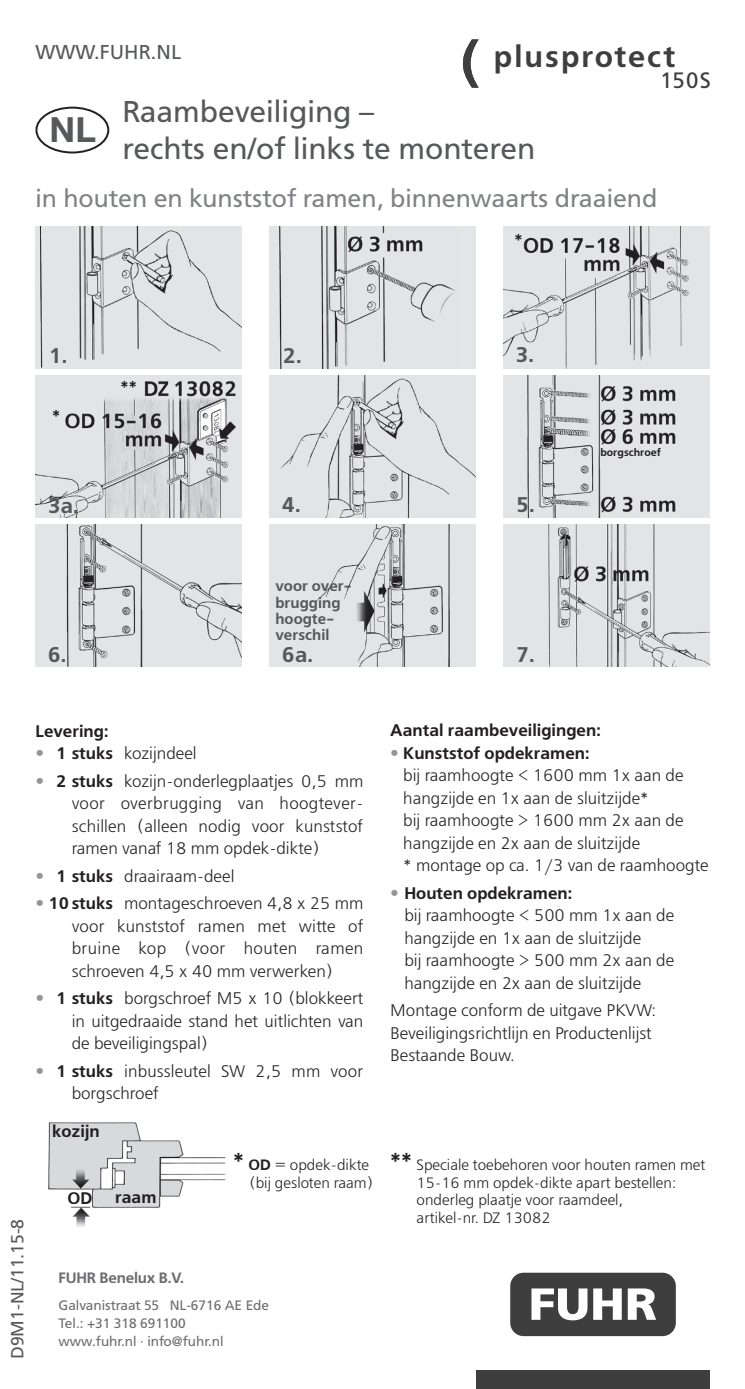
<style>
.page{position:relative;width:745px;height:1389px;background:#fff}
.page>*{position:absolute;margin:0;border:0;box-sizing:border-box;transform-origin:0 0}
.t1{font:700 34.75px "Helvetica Neue";color:#57585a}
.t2{font:600 30.25px "Free Set";letter-spacing:.07em;color:#3e3e3f}
.t3{font:30px/37.5px "Free Set";color:#57585a}
.t4{font:25px "Free Set";color:#808285}
.t5{font:22.25px "Free Set";color:#3e3e3f}
.t6{font:600 21.25px "Free Set";color:#57585a}
.t7{font:20px "Free Set";color:#57585a}
.t8{font:17.5px "Free Set";color:#57585a}
.t9{font:300 16.75px/22.5px "Free Set";color:#231f20}
.t10{font:600 16.75px "Free Set";color:#231f20}
.t11{font:300 15px/17.5px "Free Set";color:#231f20}
.t12{font:600 15px/16.2px "Free Set";color:#57585a}
.t13{font:600 15px "Free Set";letter-spacing:-.015em;color:#6c6d70}
.t14{font:13.5px/18px "Free Set";color:#6c6d70}
.t15{font:600 10.5px "Free Set";color:#231f20}
.s1{font-weight:400;font-size:17.5px;color:#939598}
.s2{font-weight:600}
</style>
<div class="page">
<img style="left:48px;top:1122px;width:177px;height:105px">
<img style="left:35px;top:227px;width:206px;height:142px">
<img style="left:269px;top:227px;width:206px;height:142px">
<img style="left:503px;top:227px;width:206px;height:142px">
<img style="left:35px;top:376px;width:206px;height:141px">
<img style="left:269px;top:376px;width:206px;height:141px">
<img style="left:503px;top:376px;width:206px;height:141px">
<img style="left:35px;top:524px;width:206px;height:142px">
<img style="left:269px;top:524px;width:206px;height:142px">
<img style="left:503px;top:524px;width:206px;height:142px">
<div style="left:35px;top:107px;width:74px;height:46px;border:2px solid #231f20;border-radius:50%"></div>
<div style="left:476px;top:1371px;width:233px;height:18px;background:#3e3e3f"></div>
<div style="left:510px;top:1273px;width:165px;height:63px;background:#3e3e3f;border-radius:13px"></div>
<svg style="left:531px;top:1288px;width:56px;height:32px"></svg>
<svg style="left:593px;top:1288px;width:28px;height:32px"></svg>
<svg style="left:627px;top:1288px;width:28px;height:32px"></svg>
<svg style="left:462px;top:39px;width:16px;height:49px"></svg>
<p class="t7" style="left:35px;top:40px;width:147px">WWW.FUHR.NL</p>
<h2 class="t2" style="left:493px;top:38px;width:183px">plusprotect</h2>
<h3 class="t5" style="left:659px;top:67px;width:52px">150S</h3>
<h3 class="t3" style="left:122px;top:92px;width:414px">Raambeveiliging –<br>rechts en/of links te monteren</h3>
<h3 class="t4" style="left:35px;top:184px;width:623px">in houten en kunststof ramen, binnenwaarts draaiend</h3>
<h1 class="t1" style="left:50px;top:108px;width:48px">NL</h1>
<p class="t10" style="left:514px;top:227px;width:10px">*</p>
<p class="t6" style="left:49px;top:343px;width:20px">1.</p>
<p class="t6" style="left:283px;top:343px;width:20px">2.</p>
<p class="t6" style="left:515px;top:342px;width:20px">3.</p>
<p class="t10" style="left:52px;top:403px;width:10px">*</p>
<p class="t10" style="left:120px;top:374px;width:18px">**</p>
<p class="t6" style="left:48px;top:492px;width:32px">3a.</p>
<p class="t6" style="left:282px;top:492px;width:20px">4.</p>
<p class="t6" style="left:516px;top:492px;width:20px">5.</p>
<p class="t15" style="left:600px;top:446px;width:62px">borgschroef</p>
<p class="t12" style="left:275px;top:578px;width:78px">voor over&shy;brugging hoogte&shy;verschil</p>
<p class="t6" style="left:48px;top:642px;width:20px">6.</p>
<p class="t6" style="left:282px;top:642px;width:32px">6a.</p>
<p class="t6" style="left:516px;top:642px;width:20px">7.</p>
<p class="t8" style="left:7px;top:1359px;width:142px;rotate:-90deg">D9M1-NL/11.15-8</p>
<p class="t10" style="left:35px;top:721px;width:74px">Levering:</p>
<p class="t9" style="left:35px;top:742px;width:163px"><span class="s1">•</span> <span class="s2">1 stuks</span> kozijndeel</p>
<p class="t9" style="left:72px;top:770px;width:293px;text-align:justify;text-indent:-36px"><span class="s1">•</span> <span class="s2">2 stuks</span> kozijn-onderlegplaatjes 0,5 mm voor overbrugging van hoogtever&shy;schillen (alleen nodig voor kunststof ramen vanaf 18 mm opdek-dikte)</p>
<p class="t9" style="left:35px;top:865px;width:200px"><span class="s1">•</span> <span class="s2">1 stuks</span> draairaam-deel</p>
<p class="t9" style="left:72px;top:892px;width:293px;text-align:justify;text-indent:-36px"><span class="s1">•</span> <span class="s2">10stuks</span> montageschroeven 4,8 x 25 mm voor kunststof ramen met witte of bruine kop (voor houten ramen schroeven 4,5 x 40 mm verwerken)</p>
<p class="t9" style="left:72px;top:987px;width:293px;text-align:justify;text-indent:-36px"><span class="s1">•</span> <span class="s2">1 stuks</span> borgschroef M5 x 10 (blokkeert in uitgedraaide stand het uitlichten van de beveiligingspal)</p>
<p class="t9" style="left:72px;top:1060px;width:293px;text-indent:-36px"><span class="s1">•</span> <span class="s2">1 stuks</span> inbussleutel SW 2,5 mm voor borgschroef</p>
<p class="t10" style="left:52px;top:1121px;width:49px">kozijn</p>
<p class="t10" style="left:67px;top:1188px;width:27px">OD</p>
<p class="t10" style="left:115px;top:1187px;width:43px">raam</p>
<p class="t11" style="left:233px;top:1156px;width:141px;text-align:right"><sup>*</sup> <span class="s2">OD</span> = opdek-dikte (bij gesloten raam)</p>
<p class="t13" style="left:58px;top:1269px;width:127px">FUHR Benelux B.V.</p>
<p class="t14" style="left:58px;top:1296px;width:212px">Galvanistraat 55 NL-6716 AE Ede<br>Tel.: +31 318 691100<br>www.fuhr.nl · info@fuhr.nl</p>
<p class="t10" style="left:390px;top:721px;width:212px">Aantal raambeveiligingen:</p>
<p class="t9" style="left:403px;top:742px;width:307px;text-indent:-13px"><span class="s1">•</span> <span class="s2">Kunststof opdekramen:<br></span>bij raamhoogte &lt; 1600 mm 1x aan de hangzijde en 1x aan de sluitzijde*<br>bij raamhoogte &gt; 1600 mm 2x aan de hangzijde en 2x aan de sluitzijde<br>* montage op ca. 1/3 van de raamhoogte</p>
<p class="t9" style="left:404px;top:882px;width:271px;text-indent:-14px"><span class="s1">•</span> <span class="s2">Houten opdekramen:<br></span>bij raamhoogte &lt; 500 mm 1x aan de hangzijde en 1x aan de sluitzijde<br>bij raamhoogte &gt; 500 mm 2x aan de hangzijde en 2x aan de sluitzijde</p>
<p class="t9" style="left:390px;top:1000px;width:267px">Montage conform de uitgave PKVW:<br>Beveiligingsrichtlijn en Productenlijst<br>Bestaande Bouw.</p>
<p class="t11" style="left:416px;top:1157px;width:290px;text-indent:-26px"><sup>**</sup> Speciale toebehoren voor houten ramen met 15-16 mm opdek-dikte apart bestellen: onderleg plaatje voor raamdeel,<br>artikel-nr. DZ 13082</p>
</div>
